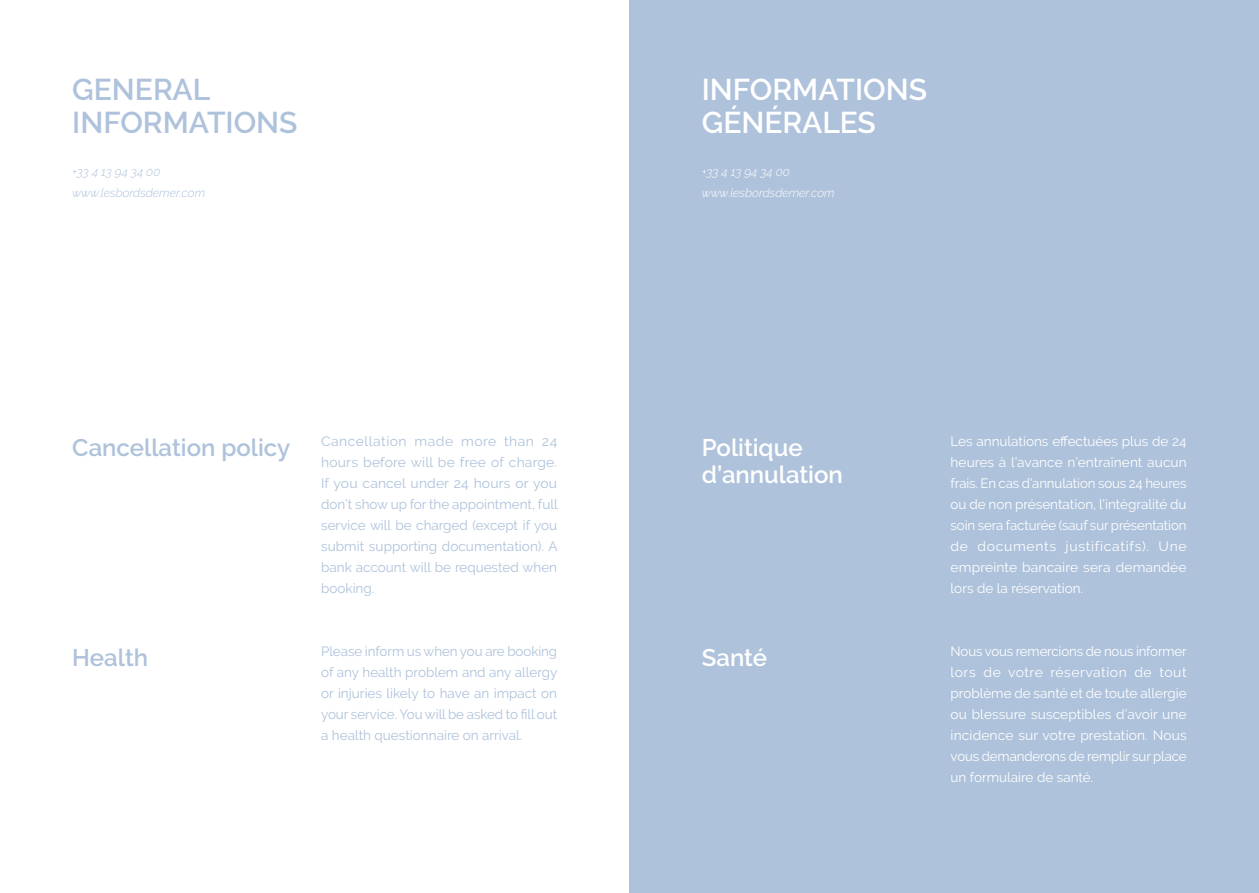
<style>
.page{position:relative;width:1259px;height:893px;background:#fff}
.page>*{position:absolute;margin:0;border:0;box-sizing:border-box;transform-origin:0 0}
.Style_de_paragraphe{font:600 30px/33px "Raleway";color:#fff}
.Style_de_paragraphe-2{font:600 30px/33px "Raleway";color:#aec2db}
.Style_de_paragraphe-3{font:600 24px/27px "Raleway";color:#fff}
.Style_de_paragraphe-4{font:600 24px "Raleway";color:#aec2db}
.Style_de_paragraphe-5{font:13.5px/21px "Raleway";color:#fff;text-align:justify}
.Style_de_paragraphe-6{font:13.5px/21px "Raleway";color:#aec2db;text-align:justify}
.Style_de_paragraphe-7{font:italic 300 12px "Raleway";color:#aec2db}
.Style_de_paragraphe-8{font:italic 300 12px "Raleway";color:#fff}
</style>
<div class="page">
<div style="left:629px;top:0;width:630px;height:893px;background:#aec2db"></div>
<p class="Style_de_paragraphe-2" style="left:72px;top:73px;width:227px">GENERAL<br>INFORMATIONS</p>
<p class="Style_de_paragraphe" style="left:702px;top:73px;width:227px">INFORMATIONS<br>GÉNÉRALES</p>
<p class="Style_de_paragraphe-7" style="left:72px;top:165px;width:90px">+33 4 13 94 34 00</p>
<p class="Style_de_paragraphe-7" style="left:72px;top:186px;width:134px">www.lesbordsdemer.com</p>
<p class="Style_de_paragraphe-8" style="left:702px;top:165px;width:90px">+33 4 13 94 34 00</p>
<p class="Style_de_paragraphe-8" style="left:702px;top:186px;width:134px">www.lesbordsdemer.com</p>
<p class="Style_de_paragraphe-4" style="left:72px;top:434px;width:219px">Cancellation policy</p>
<p class="Style_de_paragraphe-6" style="left:321px;top:431px;width:238px">Cancellation made more than 24 hours before will be free of charge.<br>If you cancel under 24 hours or you don’t show up for the appointment, full service will be charged (except if you submit supporting documentation). A bank account will be requested when booking.</p>
<p class="Style_de_paragraphe-3" style="left:702px;top:434px;width:143px">Politique d’annulation</p>
<p class="Style_de_paragraphe-5" style="left:950px;top:431px;width:238px">Les annulations effectuées plus de 24 heures à l’avance n’entraînent aucun frais. En cas d’annulation sous 24 heures ou de non présentation, l’intégralité du soin sera facturée (sauf sur présentation de documents justificatifs). Une empreinte bancaire sera demandée lors de la réservation.</p>
<p class="Style_de_paragraphe-4" style="left:72px;top:644px;width:77px">Health</p>
<p class="Style_de_paragraphe-6" style="left:321px;top:641px;width:238px">Please inform us when you are booking of any health problem and any allergy or injuries likely to have an impact on your service. You will be asked to fill out a health questionnaire on arrival.</p>
<p class="Style_de_paragraphe-3" style="left:702px;top:644px;width:67px">Santé</p>
<p class="Style_de_paragraphe-5" style="left:950px;top:641px;width:238px">Nous vous remercions de nous informer lors de votre réservation de tout problème de santé et de toute allergie ou blessure susceptibles d’avoir une incidence sur votre prestation. Nous vous demanderons de remplir sur place un formulaire de santé.</p>
</div>
